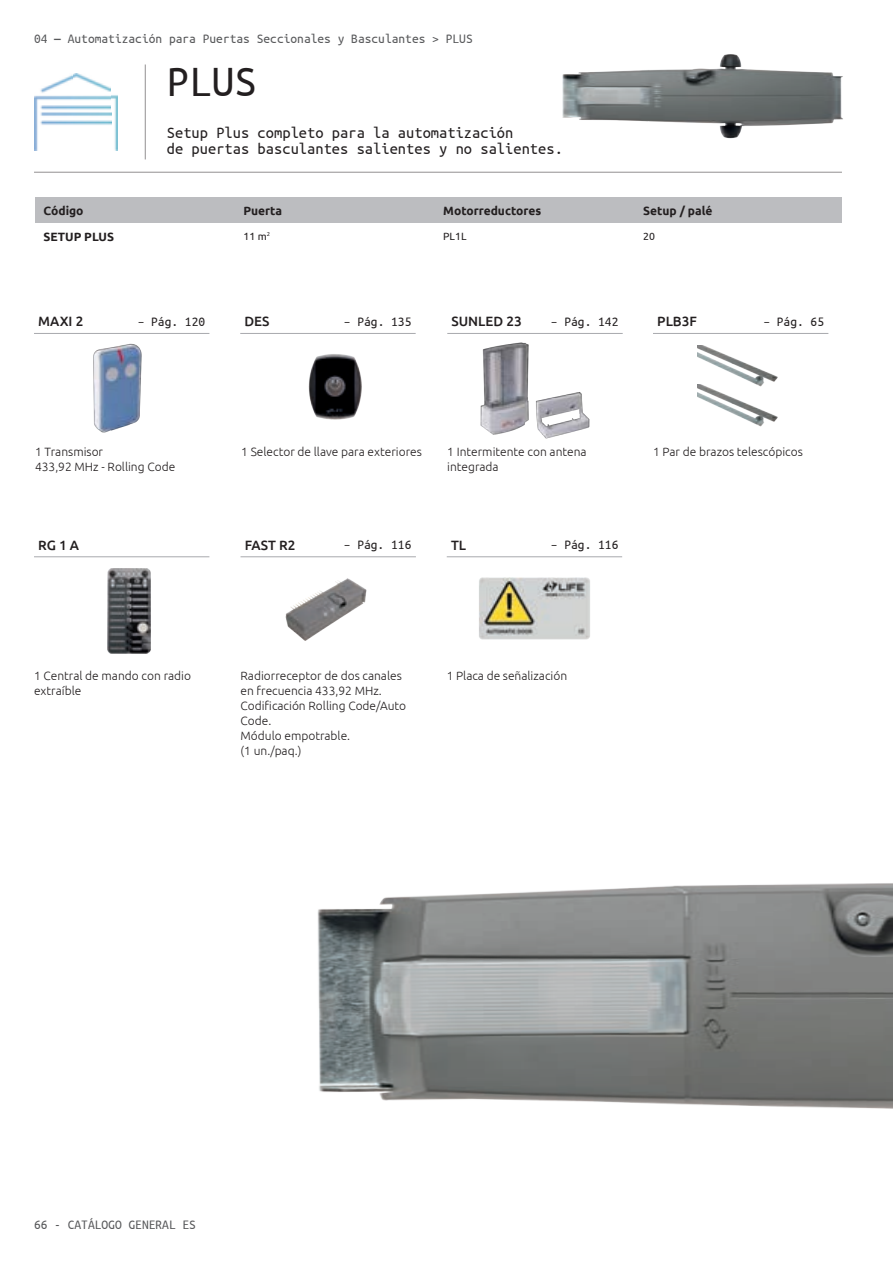
<style>
.page{position:relative;width:893px;height:1263px;background:#fff}
.page>*{position:absolute;margin:0;border:0;box-sizing:border-box;transform-origin:0 0}
.testo_dim_1{font:45px "Ubuntu Mono";color:#231f20}
.testo_dim_1-2{font:16.5px/16.5px "Ubuntu Mono";color:#231f20}
.Testi_Ubuntu_MONO_9p{font:13.5px "Ubuntu Mono";color:#57585a}
.t1{font:13.5px "Ubuntu Mono";color:#231f20}
.t2{font:500 13.5px "Ubuntu";color:#231f20}
.t3{font:300 12px/15px "Ubuntu";color:#231f20}
.t4{font:700 12px "Ubuntu";color:#231f20}
.t5{font:10.5px "Ubuntu";color:#231f20}
.s1{font-weight:700}
</style>
<div class="page">
<div style="left:35px;top:198px;width:807px;height:25px;background:#bcbdc0"></div>
<img style="left:317px;top:883px;width:576px;height:226px">
<hr style="left:653px;top:333px;width:175px;height:1px;background:#a8a9ad">
<img style="left:697px;top:345px;width:81px;height:40px">
<img style="left:697px;top:385px;width:81px;height:42px">
<hr style="left:447px;top:333px;width:176px;height:1px;background:#a8a9ad">
<img style="left:480px;top:342px;width:49px;height:93px">
<img style="left:536px;top:392px;width:54px;height:47px">
<hr style="left:34px;top:333px;width:175px;height:1px;background:#a8a9ad">
<hr style="left:240px;top:333px;width:176px;height:1px;background:#a8a9ad">
<img style="left:93px;top:343px;width:49px;height:90px">
<img style="left:308px;top:354px;width:54px;height:66px">
<hr style="left:34px;top:556px;width:175px;height:1px;background:#a8a9ad">
<hr style="left:241px;top:556px;width:175px;height:1px;background:#a8a9ad">
<img style="left:285px;top:578px;width:82px;height:63px">
<hr style="left:447px;top:556px;width:175px;height:1px;background:#a8a9ad">
<img style="left:479px;top:577px;width:111px;height:63px">
<img style="left:108px;top:568px;width:42px;height:85px">
<img style="left:35px;top:73px;width:83px;height:78px">
<img style="left:551px;top:54px;width:292px;height:118px">
<hr style="left:34px;top:172px;width:808px;height:1px;background:#231f20">
<hr style="left:145px;top:64px;width:1px;height:95px;background:#231f20">
<p class="Testi_Ubuntu_MONO_9p" style="left:34px;top:32px;width:440px">04 <span class="s1">―</span> Automatización para Puertas Seccionales y Basculantes &gt; PLUS</p>
<p class="testo_dim_1" style="left:167px;top:59px;width:91px">PLUS</p>
<p class="testo_dim_1-2" style="left:167px;top:124px;width:397px">Setup Plus completo para la automatización<br>de puertas basculantes salientes y no salientes.</p>
<p class="t4" style="left:44px;top:203px;width:42px">Código</p>
<p class="t4" style="left:243px;top:203px;width:40px">Puerta</p>
<p class="t4" style="left:443px;top:203px;width:99px">Motorreductores</p>
<p class="t4" style="left:643px;top:203px;width:71px">Setup / palé</p>
<p class="t4" style="left:44px;top:229px;width:72px">SETUP PLUS</p>
<p class="t5" style="left:243px;top:230px;width:28px">11 m<sup>2</sup></p>
<p class="t5" style="left:443px;top:230px;width:25px">PL1L</p>
<p class="t5" style="left:643px;top:230px;width:13px">20</p>
<p class="t2" style="left:38px;top:313px;width:47px">MAXI 2</p>
<p class="t1" style="left:138px;top:315px;width:69px">– Pág. 120</p>
<p class="t2" style="left:244px;top:313px;width:27px">DES</p>
<p class="t1" style="left:344px;top:315px;width:69px">– Pág. 135</p>
<p class="t2" style="left:452px;top:313px;width:72px">SUNLED 23</p>
<p class="t1" style="left:551px;top:314px;width:69px">– Pág. 142</p>
<p class="t1" style="left:763px;top:314px;width:62px">– Pág. 65</p>
<p class="t2" style="left:657px;top:313px;width:41px">PLB3F</p>
<p class="t3" style="left:35px;top:444px;width:70px">1 Transmisor</p>
<p class="t3" style="left:35px;top:459px;width:142px">433,92 MHz - Rolling Code</p>
<p class="t3" style="left:241px;top:444px;width:182px">1 Selector de llave para exteriores</p>
<p class="t3" style="left:447px;top:444px;width:141px">1 Intermitente con antena integrada</p>
<p class="t3" style="left:653px;top:444px;width:151px">1 Par de brazos telescópicos</p>
<p class="t2" style="left:38px;top:536px;width:42px">RG 1 A</p>
<p class="t2" style="left:245px;top:536px;width:52px">FAST R2</p>
<p class="t1" style="left:344px;top:538px;width:69px">– Pág. 116</p>
<p class="t1" style="left:551px;top:538px;width:69px">– Pág. 116</p>
<p class="t2" style="left:451px;top:536px;width:17px">TL</p>
<p class="t3" style="left:34px;top:668px;width:159px">1 Central de mando con radio extraíble</p>
<p class="t3" style="left:241px;top:668px;width:167px">Radiorreceptor de dos canales en frecuencia 433,92 MHz.<br>Codificación Rolling Code/Auto<br>Code.<br>Módulo empotrable.</p>
<p class="t3" style="left:241px;top:743px;width:62px">(1 un./paq.)</p>
<p class="t3" style="left:447px;top:668px;width:122px">1 Placa de señalización</p>
<p class="Testi_Ubuntu_MONO_9p" style="left:34px;top:1218px;width:163px">66 - CATÁLOGO GENERAL ES</p>
</div>
